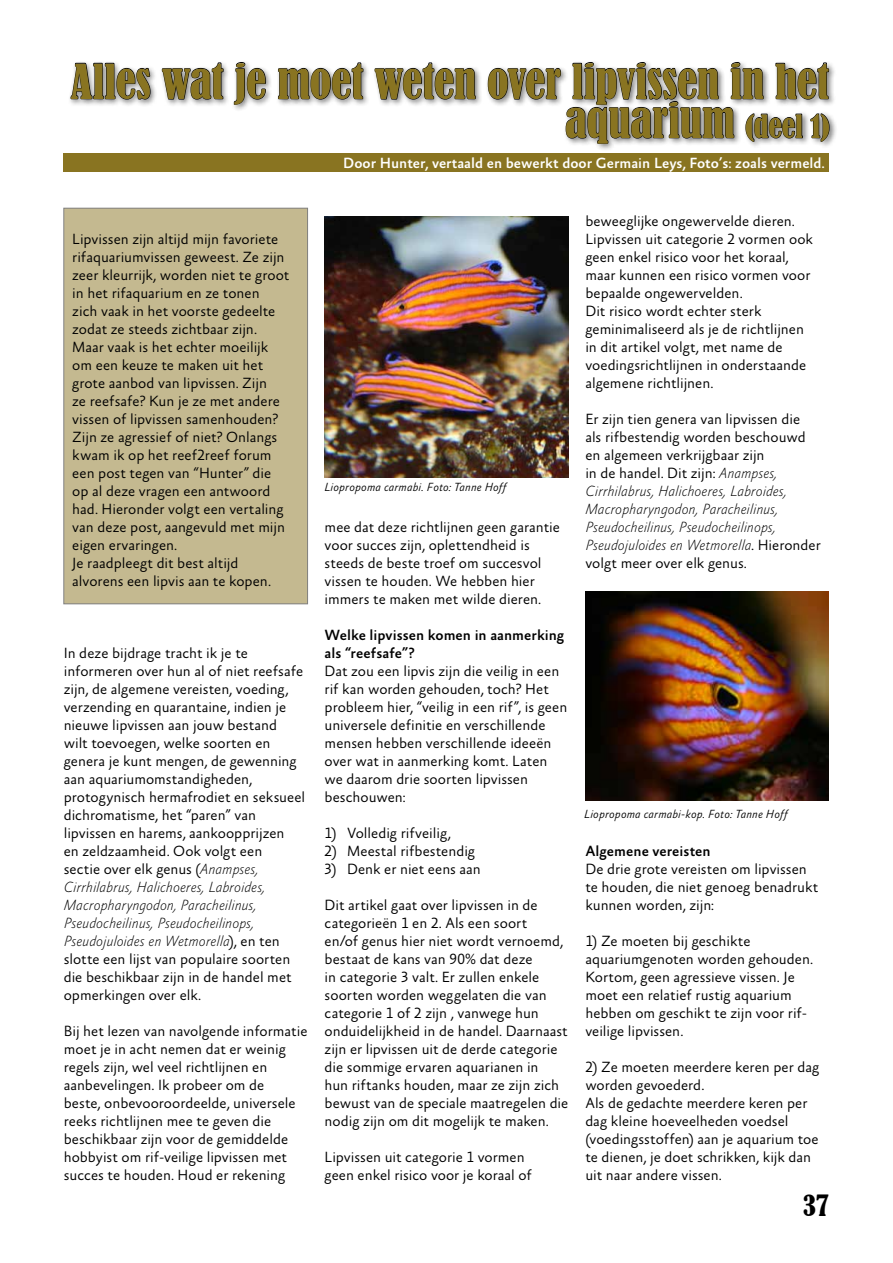
<style>
.page{position:relative;width:893px;height:1263px;background:#fff}
.page>*{position:absolute;margin:0;border:0;box-sizing:border-box;transform-origin:0 0}
.t1{font:condensed 45px/39px "Bernard";color:#897421;text-align:right}
.t2{font:condensed 27px "Bernard";color:#000}
.t3{font:300 15px/18px "Absara Sans TF";color:#000}
.t4{font:500 15px "Absara Sans TF";color:#fff}
.t5{font:500 15px/18px "Absara Sans TF";color:#000}
.t6{font:italic 300 12px "Absara Sans TF";letter-spacing:.01em;color:#000}
.s1{font-size:30px}
.s2{font-weight:100;font-style:italic}
</style>
<div class="page">
<div style="left:68px;top:60px;width:769px;height:92px;background:#000;opacity:.5"></div>
<svg style="left:70px;top:60px;width:81px;height:40px"></svg>
<svg style="left:161px;top:60px;width:63px;height:40px"></svg>
<svg style="left:234px;top:62px;width:32px;height:43px"></svg>
<svg style="left:278px;top:60px;width:86px;height:40px"></svg>
<svg style="left:374px;top:60px;width:102px;height:40px"></svg>
<svg style="left:488px;top:60px;width:342px;height:84px"></svg>
<div style="left:64px;top:154px;width:765px;height:18px;background:#897421"></div>
<div style="left:64px;top:208px;width:244px;height:396px;background:#c4b990"></div>
<img style="left:325px;top:217px;width:243px;height:261px">
<img style="left:585px;top:591px;width:244px;height:210px">
<h1 class="t1" style="left:71px;top:63px;width:760px">Alles wat je moet weten over lipvissen in het aquarium <span class="s1">(deel 1)</span></h1>
<p class="t4" style="left:343px;top:155px;width:483px">Door Hunter, vertaald en bewerkt door Germain Leys, Foto’s: zoals vermeld.</p>
<p class="t3" style="left:72px;top:231px;width:219px">Lipvissen zijn altijd mijn favoriete rifaquariumvissen geweest. Ze zijn zeer kleurrijk, worden niet te groot in het rifaquarium en ze tonen<br>zich vaak in het voorste gedeelte zodat ze steeds zichtbaar zijn.<br>Maar vaak is het echter moeilijk om een keuze te maken uit het grote aanbod van lipvissen. Zijn<br>ze reefsafe? Kun je ze met andere vissen of lipvissen samenhouden?<br>Zijn ze agressief of niet? Onlangs kwam ik op het reef2reef forum een post tegen van “Hunter” die op al deze vragen een antwoord had. Hieronder volgt een vertaling van deze post, aangevuld met mijn eigen ervaringen.<br>Je raadpleegt dit best altijd alvorens een lipvis aan te kopen.</p>
<p class="t3" style="left:64px;top:645px;width:243px">In deze bijdrage tracht ik je te informeren over hun al of niet reefsafe zijn, de algemene vereisten, voeding, verzending en quarantaine, indien je nieuwe lipvissen aan jouw bestand<br>wilt toevoegen, welke soorten en genera je kunt mengen, de gewenning aan aquariumomstandigheden, protogynisch hermafrodiet en seksueel dichromatisme, het “paren” van lipvissen en harems, aankoopprijzen<br>en zeldzaamheid. Ook volgt een<br>sectie over elk genus (<span class="s2">Anampses, Cirrhilabrus, Halichoeres, Labroides, Macropharyngodon, Paracheilinus, Pseudocheilinus, Pseudocheilinops, Pseudojuloides en Wetmorella</span>), en ten slotte een lijst van populaire soorten die beschikbaar zijn in de handel met opmerkingen over elk.</p>
<p class="t3" style="left:64px;top:1023px;width:245px">Bij het lezen van navolgende informatie moet je in acht nemen dat er weinig regels zijn, wel veel richtlijnen en aanbevelingen. Ik probeer om de<br>beste, onbevooroordeelde, universele reeks richtlijnen mee te geven die beschikbaar zijn voor de gemiddelde hobbyist om rif-veilige lipvissen met succes te houden. Houd er rekening</p>
<p class="t6" style="left:325px;top:480px;width:184px">Liopropoma carmabi. Foto: Tanne Hoff</p>
<p class="t3" style="left:325px;top:519px;width:237px">mee dat deze richtlijnen geen garantie voor succes zijn, oplettendheid is steeds de beste troef om succesvol vissen te houden. We hebben hier immers te maken met wilde dieren.</p>
<p class="t5" style="left:325px;top:627px;width:241px">Welke lipvissen komen in aanmerking als “reefsafe”?</p>
<p class="t3" style="left:325px;top:663px;width:244px">Dat zou een lipvis zijn die veilig in een rif kan worden gehouden, toch? Het probleem hier, “veilig in een rif”, is geen universele definitie en verschillende mensen hebben verschillende ideeën over wat in aanmerking komt. Laten we daarom drie soorten lipvissen beschouwen:</p>
<p class="t3" style="left:325px;top:825px;width:128px">1) Volledig rifveilig,</p>
<p class="t3" style="left:325px;top:843px;width:152px">2) Meestal rifbestendig</p>
<p class="t3" style="left:325px;top:861px;width:158px">3) Denk er niet eens aan</p>
<p class="t3" style="left:325px;top:897px;width:245px">Dit artikel gaat over lipvissen in de categorieën 1 en 2. Als een soort<br>en/of genus hier niet wordt vernoemd, bestaat de kans van 90% dat deze<br>in categorie 3 valt. Er zullen enkele soorten worden weggelaten die van categorie 1 of 2 zijn , vanwege hun onduidelijkheid in de handel. Daarnaast zijn er lipvissen uit de derde categorie die sommige ervaren aquarianen in<br>hun riftanks houden, maar ze zijn zich bewust van de speciale maatregelen die nodig zijn om dit mogelijk te maken.</p>
<p class="t3" style="left:325px;top:1149px;width:209px">Lipvissen uit categorie 1 vormen geen enkel risico voor je koraal of</p>
<p class="t3" style="left:585px;top:213px;width:229px">beweeglijke ongewervelde dieren.<br>Lipvissen uit categorie 2 vormen ook geen enkel risico voor het koraal, maar kunnen een risico vormen voor bepaalde ongewervelden.<br>Dit risico wordt echter sterk geminimaliseerd als je de richtlijnen in dit artikel volgt, met name de voedingsrichtlijnen in onderstaande algemene richtlijnen.</p>
<p class="t3" style="left:585px;top:411px;width:237px">Er zijn tien genera van lipvissen die<br>als rifbestendig worden beschouwd en algemeen verkrijgbaar zijn<br>in de handel. Dit zijn: <span class="s2">Anampses, Cirrhilabrus, Halichoeres, Labroides, Macropharyngodon, Paracheilinus, Pseudocheilinus, Pseudocheilinops, Pseudojuloides en Wetmorella</span>. Hieronder volgt meer over elk genus.</p>
<p class="t6" style="left:584px;top:808px;width:205px">Liopropoma carmabi-kop. Foto: Tanne Hoff</p>
<p class="t5" style="left:585px;top:843px;width:127px">Algemene vereisten</p>
<p class="t3" style="left:585px;top:861px;width:234px">De drie grote vereisten om lipvissen te houden, die niet genoeg benadrukt kunnen worden, zijn:</p>
<p class="t3" style="left:585px;top:933px;width:229px">1) Ze moeten bij geschikte aquariumgenoten worden gehouden.<br>Kortom, geen agressieve vissen. Je moet een relatief rustig aquarium hebben om geschikt te zijn voor rif&shy;veilige lipvissen.</p>
<p class="t3" style="left:585px;top:1059px;width:235px">2) Ze moeten meerdere keren per dag worden gevoederd.<br>Als de gedachte meerdere keren per dag kleine hoeveelheden voedsel (voedingsstoffen) aan je aquarium toe te dienen, je doet schrikken, kijk dan uit naar andere vissen.</p>
<h2 class="t2" style="left:803px;top:1190px;width:28px">37</h2>
</div>
